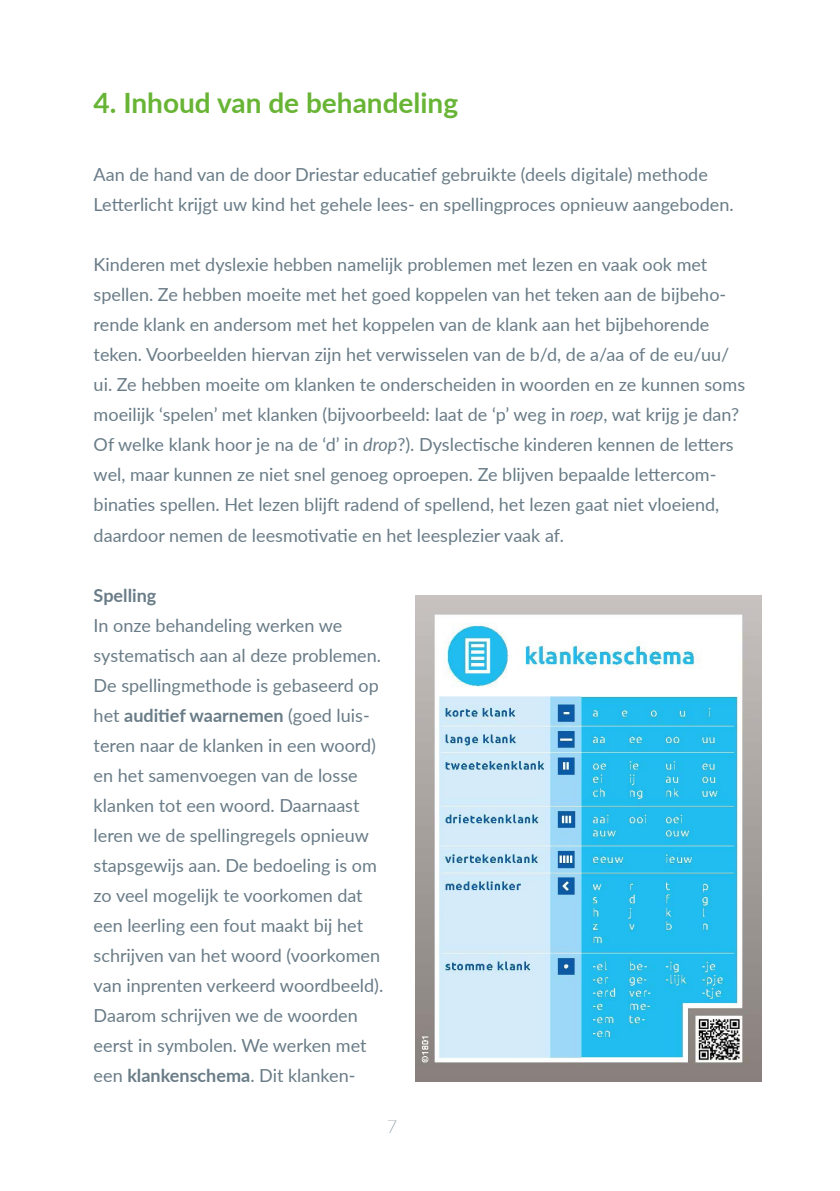
<style>
.page{position:relative;width:840px;height:1191px;background:#fff}
.page>*{position:absolute;margin:0;border:0;box-sizing:border-box;transform-origin:0 0}
.t1{font:700 28px "Lato";color:#68b435}
.t2{font:18px/30px "Lato";color:#697c87}
.t3{font:700 18px "Lato";color:#697c87}
.t4{font:100 18px "Lato";color:#697c87}
.s1{font-style:italic}
.s2{font-weight:700}
</style>
<div class="page">
<img style="left:415px;top:595px;width:346px;height:486px">
<h1 class="t1" style="left:94px;top:82px;width:366px">4. Inhoud van de behandeling</h1>
<p class="t2" style="left:94px;top:159px;width:641px">Aan de hand van de door Driestar educatief gebruikte (deels digitale) methode<br>Letterlicht krijgt uw kind het gehele lees- en spellingproces opnieuw aangeboden.</p>
<p class="t2" style="left:94px;top:249px;width:652px">Kinderen met dyslexie hebben namelijk problemen met lezen en vaak ook met spellen. Ze hebben moeite met het goed koppelen van het teken aan de bijbeho&shy;rende klank en andersom met het koppelen van de klank aan het bijbehorende teken. Voorbeelden hiervan zijn het verwisselen van de b/d, de a/aa of de eu/uu/ ui. Ze hebben moeite om klanken te onderscheiden in woorden en ze kunnen soms moeilijk ‘spelen’ met klanken (bijvoorbeeld: laat de ‘p’ weg in <span class="s1">roep</span>, wat krijg je dan?<br>Of welke klank hoor je na de ‘d’ in <span class="s1">drop</span>?). Dyslectische kinderen kennen de letters wel, maar kunnen ze niet snel genoeg oproepen. Ze blijven bepaalde lettercom&shy;binaties spellen. Het lezen blijft radend of spellend, het lezen gaat niet vloeiend, daardoor nemen de leesmotivatie en het leesplezier vaak af.</p>
<p class="t3" style="left:94px;top:581px;width:64px">Spelling</p>
<p class="t2" style="left:94px;top:609px;width:291px">In onze behandeling werken we systematisch aan al deze problemen.<br>De spellingmethode is gebaseerd op het <span class="s2">auditief waarnemen</span> (goed luis&shy;teren naar de klanken in een woord) en het samenvoegen van de losse klanken tot een woord. Daarnaast leren we de spellingregels opnieuw stapsgewijs aan. De bedoeling is om zo veel mogelijk te voorkomen dat een leerling een fout maakt bij het schrijven van het woord (voorkomen van inprenten verkeerd woordbeeld).<br>Daarom schrijven we de woorden eerst in symbolen. We werken met een <span class="s2">klankenschema</span>. Dit klanken-</p>
<p class="t4" style="left:386px;top:1114px;width:12px">7</p>
</div>
